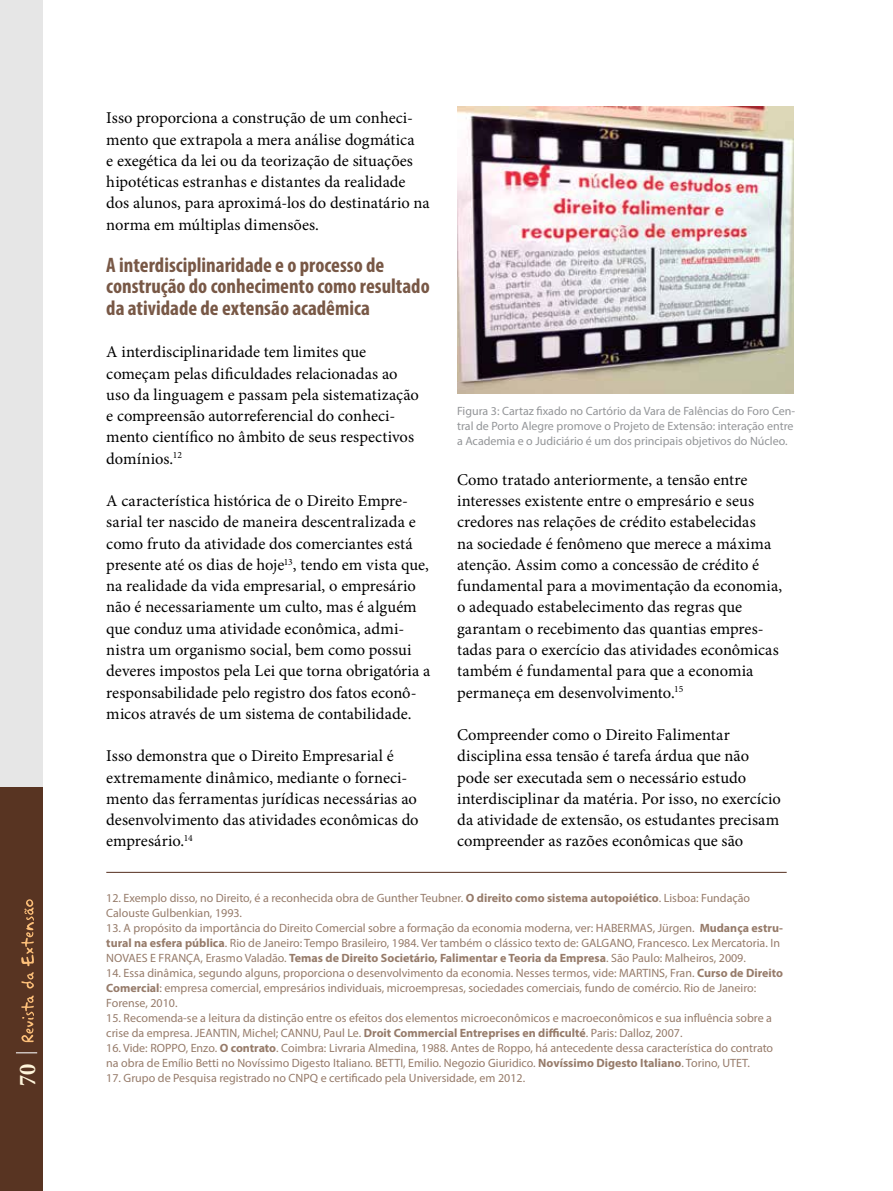
<style>
.page{position:relative;width:893px;height:1191px;background:#fff}
.page>*{position:absolute;margin:0;border:0;box-sizing:border-box;transform-origin:0 0}
.t1{font:700 condensed 24px "Minion Pro";color:#fff6dc}
.t2{font:700 condensed 21px/21.3px "Myriad Pro";color:#785846}
.t3{font:16.5px/21.3px "Minion Pro";color:#000}
.t4{font:12px/15px "Myriad Pro";color:#967b6a}
.t5{font:12px/15px "Myriad Pro";color:#939598}
.s1{font-weight:700}
</style>
<div class="page">
<div style="left:0;top:0;width:43px;height:1191px;background:#e6e6e6"></div>
<div style="left:0;top:787px;width:43px;height:404px;background:#583422"></div>
<hr style="left:106px;top:872px;width:681px;height:1px;background:#532d1d">
<img style="left:457px;top:106px;width:336px;height:287px">
<svg style="left:16px;top:1052px;width:21px;height:1px"></svg>
<svg style="left:21px;top:995px;width:13px;height:47px"></svg>
<svg style="left:21px;top:899px;width:13px;height:89px"></svg>
<h1 class="t1" style="left:11px;top:1085px;width:24px;rotate:-90deg">70</h1>
<p class="t3" style="left:106px;top:107px;width:325px">Isso proporciona a construção de um conheci&shy;mento que extrapola a mera análise dogmática<br>e exegética da lei ou da teorização de situações hipotéticas estranhas e distantes da realidade dos alunos, para aproximá-los do destinatário na norma em múltiplas dimensões.</p>
<p class="t2" style="left:106px;top:254px;width:325px">A interdisciplinaridade e o processo de construção do conhecimento como resultado da atividade de extensão acadêmica</p>
<p class="t3" style="left:106px;top:341px;width:314px">A interdisciplinaridade tem limites que começam pelas dificuldades relacionadas ao uso da linguagem e passam pela sistematização e compreensão autorreferencial do conheci&shy;mento científico no âmbito de seus respectivos domínios.<sup>12</sup></p>
<p class="t3" style="left:106px;top:490px;width:325px">A característica histórica de o Direito Empre&shy;sarial ter nascido de maneira descentralizada e como fruto da atividade dos comerciantes está presente até os dias de hoje<sup>13</sup>, tendo em vista que, na realidade da vida empresarial, o empresário não é necessariamente um culto, mas é alguém que conduz uma atividade econômica, admi&shy;nistra um organismo social, bem como possui deveres impostos pela Lei que torna obrigatória a responsabilidade pelo registro dos fatos econô&shy;micos através de um sistema de contabilidade.</p>
<p class="t3" style="left:106px;top:745px;width:314px">Isso demonstra que o Direito Empresarial é extremamente dinâmico, mediante o forneci&shy;mento das ferramentas jurídicas necessárias ao desenvolvimento das atividades econômicas do empresário.<sup>14</sup></p>
<p class="t5" style="left:457px;top:403px;width:340px">Figura 3: Cartaz fixado no Cartório da Vara de Falências do Foro Cen&shy;tral de Porto Alegre promove o Projeto de Extensão: interação entre a Academia e o Judiciário é um dos principais objetivos do Núcleo.</p>
<p class="t3" style="left:457px;top:469px;width:327px">Como tratado anteriormente, a tensão entre interesses existente entre o empresário e seus credores nas relações de crédito estabelecidas<br>na sociedade é fenômeno que merece a máxima atenção. Assim como a concessão de crédito é fundamental para a movimentação da economia, o adequado estabelecimento das regras que garantam o recebimento das quantias empres&shy;tadas para o exercício das atividades econômicas também é fundamental para que a economia permaneça em desenvolvimento.<sup>15</sup></p>
<p class="t3" style="left:457px;top:724px;width:325px">Compreender como o Direito Falimentar disciplina essa tensão é tarefa árdua que não pode ser executada sem o necessário estudo interdisciplinar da matéria. Por isso, no exercício da atividade de extensão, os estudantes precisam compreender as razões econômicas que são</p>
<p class="t4" style="left:106px;top:890px;width:645px">12. Exemplo disso, no Direito, é a reconhecida obra de Gunther Teubner. <span class="s1">O direito como sistema autopoiético</span>. Lisboa: Fundação<br>Calouste Gulbenkian, 1993.</p>
<p class="t4" style="left:106px;top:920px;width:678px">13. A propósito da importância do Direito Comercial sobre a formação da economia moderna, ver: HABERMAS, Jürgen. <span class="s1">Mudança estru&shy;tural na esfera pública</span>. Rio de Janeiro: Tempo Brasileiro, 1984. Ver também o clássico texto de: GALGANO, Francesco. Lex Mercatoria. In<br>NOVAES E FRANÇA, Erasmo Valadão. <span class="s1">Temas de Direito Societário, Falimentar e Teoria da Empresa</span>. São Paulo: Malheiros, 2009.</p>
<p class="t4" style="left:106px;top:965px;width:678px">14. Essa dinâmica, segundo alguns, proporciona o desenvolvimento da economia. Nesses termos, vide: MARTINS, Fran. <span class="s1">Curso de Direito<br>Comercial</span>: empresa comercial, empresários individuais, microempresas, sociedades comerciais, fundo de comércio. Rio de Janeiro:<br>Forense, 2010.</p>
<p class="t4" style="left:106px;top:1010px;width:667px">15. Recomenda-se a leitura da distinção entre os efeitos dos elementos microeconômicos e macroeconômicos e sua influência sobre a crise da empresa. JEANTIN, Michel; CANNU, Paul Le. <span class="s1">Droit Commercial Entreprises en difficulté</span>. Paris: Dalloz, 2007.</p>
<p class="t4" style="left:106px;top:1040px;width:668px">16. Vide: ROPPO, Enzo. <span class="s1">O contrato</span>. Coimbra: Livraria Almedina, 1988. Antes de Roppo, há antecedente dessa característica do contrato na obra de Emílio Betti no Novíssimo Digesto Italiano. BETTI, Emilio. Negozio Giuridico. <span class="s1">Novíssimo Digesto Italiano</span>. Torino, UTET.</p>
<p class="t4" style="left:106px;top:1070px;width:420px">17. Grupo de Pesquisa registrado no CNPQ e certificado pela Universidade, em 2012.</p>
</div>
